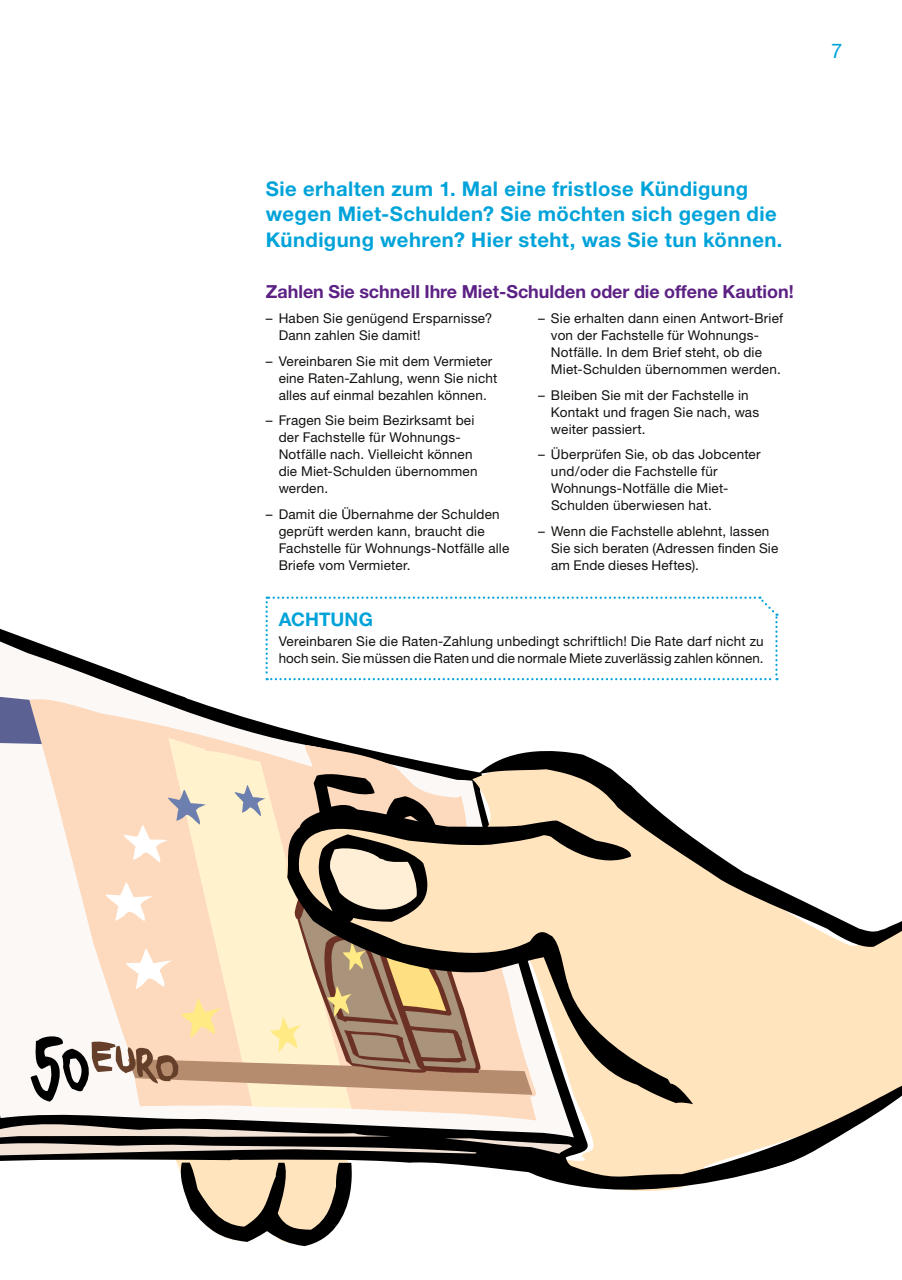
<style>
.page{position:relative;width:902px;height:1280px;background:#fff}
.page>*{position:absolute;margin:0;border:0;box-sizing:border-box;transform-origin:0 0}
.t1{font:700 20.25px/25.5px "Helvetica Neue LT Std";letter-spacing:.02em;color:#00a3d9}
.t2{font:20.25px "Helvetica Neue LT Std";color:#00a3d9}
.t3{font:700 18.75px "Helvetica Neue LT Std";letter-spacing:.005em;color:#00a3d9}
.t4{font:700 18px "Helvetica Neue LT Std";color:#5c2184}
.t5{font:13.5px/17px "Helvetica Neue LT Std";letter-spacing:.015em;color:#11110f}
</style>
<div class="page">
<svg style="left:280px;top:947px;width:621px;height:223px;background:#c3b29a"></svg>
<svg style="left:168px;top:1143px;width:187px;height:104px"></svg>
<svg style="left:510px;top:1077px;width:391px;height:114px"></svg>
<svg style="left:777px;top:888px;width:124px;height:59px"></svg>
<svg style="left:0;top:596px;width:777px;height:519px"></svg>
<h1 class="t2" style="left:831px;top:39px;width:13px">7</h1>
<h1 class="t1" style="left:266px;top:175px;width:518px">Sie erhalten zum 1. Mal eine fristlose Kündigung wegen Miet-Schulden? Sie möchten sich gegen die<br>Kündigung wehren? Hier steht, was Sie tun können.</h1>
<h3 class="t4" style="left:266px;top:280px;width:529px">Zahlen Sie schnell Ihre Miet-Schulden oder die offene Kaution!</h3>
<p class="t5" style="left:279px;top:310px;width:215px;text-indent:-13px">– Haben Sie genügend Ersparnisse?<br>Dann zahlen Sie damit!</p>
<p class="t5" style="left:279px;top:352px;width:220px;text-indent:-13px">– Vereinbaren Sie mit dem Vermieter eine Raten-Zahlung, wenn Sie nicht alles auf einmal bezahlen können.</p>
<p class="t5" style="left:279px;top:412px;width:200px;text-indent:-13px">– Fragen Sie beim Bezirksamt bei der Fachstelle für Wohnungs-<br>Notfälle nach. Vielleicht können die Miet-Schulden übernommen werden.</p>
<p class="t5" style="left:279px;top:505px;width:232px;text-indent:-13px">– Damit die Übernahme der Schulden geprüft werden kann, braucht die<br>Fachstelle für Wohnungs-Notfälle alle<br>Briefe vom Vermieter.</p>
<p class="t5" style="left:551px;top:310px;width:234px;text-indent:-13px">– Sie erhalten dann einen Antwort-Brief von der Fachstelle für Wohnungs-Notfälle. In dem Brief steht, ob die Miet-Schulden übernommen werden.</p>
<p class="t5" style="left:551px;top:386px;width:210px;text-indent:-13px">– Bleiben Sie mit der Fachstelle in<br>Kontakt und fragen Sie nach, was weiter passiert.</p>
<p class="t5" style="left:551px;top:446px;width:211px;text-indent:-13px">– Überprüfen Sie, ob das Jobcenter und/oder die Fachstelle für<br>Wohnungs-Notfälle die Miet-<br>Schulden überwiesen hat.</p>
<p class="t5" style="left:551px;top:522px;width:229px;text-indent:-13px">– Wenn die Fachstelle ablehnt, lassen<br>Sie sich beraten (Adressen finden Sie am Ende dieses Heftes).</p>
<h2 class="t3" style="left:279px;top:608px;width:96px">ACHTUNG</h2>
<p class="t5" style="left:279px;top:633px;width:486px">Vereinbaren Sie die Raten-Zahlung unbedingt schriftlich! Die Rate darf nicht zu hoch sein. Sie müssen die Raten und die normale Miete zuverlässig zahlen können.</p>
</div>
